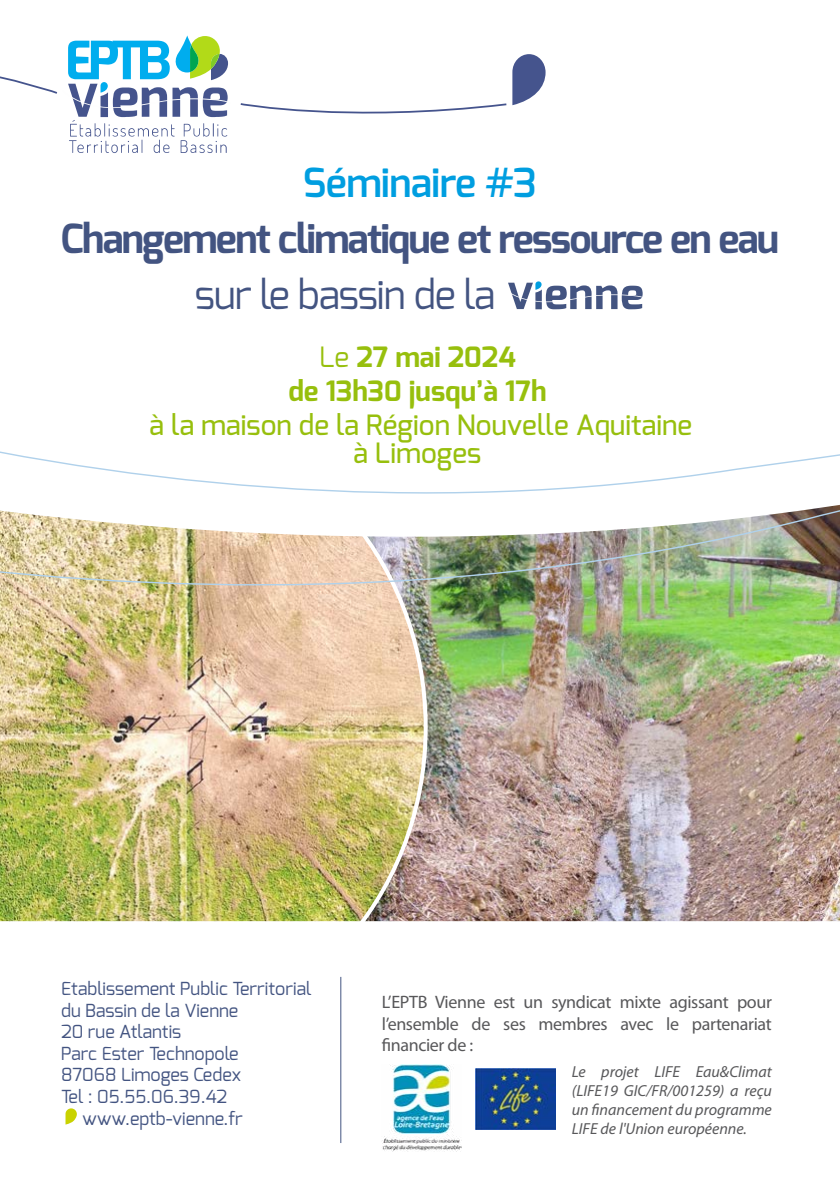
<style>
.page{position:relative;width:840px;height:1191px;background:#fff}
.page>*{position:absolute;margin:0;border:0;box-sizing:border-box;transform-origin:0 0}
.t1{font:700 40px "Exo";letter-spacing:-.04em;color:#435481}
.t2{font:40px "Exo";letter-spacing:-.025em;color:#435481}
.t3{font:600 40px "Exo";letter-spacing:-.01em;color:#009ee0}
.t4{font:500 28px/28.2px "Exo";color:#97bf0d;text-align:center}
.t5{font:700 28px/34.2px "Exo";color:#97bf0d;text-align:center}
.t6{font:18px "Exo";color:#435481}
.t7{font:18px/21.6px "Myriad Pro";letter-spacing:-.02em;color:#58585a;text-align:justify}
.t8{font:italic 16px/19.2px "Myriad Pro";color:#58585a;text-align:justify}
.s1{font-weight:400}
</style>
<div class="page">
<img style="left:427px;top:668px;width:412px;height:253px">
<img style="left:0;top:668px;width:427px;height:253px">
<img style="left:0;top:309px;width:839px;height:359px">
<svg style="left:508px;top:281px;width:135px;height:28px"></svg>
<svg style="left:0;top:35px;width:228px;height:118px"></svg>
<svg style="left:240px;top:54px;width:305px;height:60px"></svg>
<svg style="left:0;top:921px;width:839px;height:231px"></svg>
<img style="left:475px;top:1068px;width:80px;height:61px">
<img style="left:381px;top:1064px;width:80px;height:87px">
<svg style="left:65px;top:1108px;width:12px;height:16px"></svg>
<hr style="left:340px;top:977px;width:1px;height:166px;background:#435481">
<h1 class="t3" style="left:303px;top:157px;width:235px">Séminaire #3</h1>
<h1 class="t1" style="left:61px;top:213px;width:719px">Changement climatique et ressource en eau</h1>
<h1 class="t2" style="left:195px;top:269px;width:302px">sur le bassin de la</h1>
<h2 class="t5" style="left:288px;top:340px;width:259px"><span class="s1">Le</span> 27 mai 2024<br>de 13h30 jusqu’à 17h</h2>
<h2 class="t4" style="left:149px;top:411px;width:543px">à la maison de la Région Nouvelle Aquitaine à Limoges</h2>
<p class="t6" style="left:61px;top:977px;width:252px">Etablissement Public Territorial</p>
<p class="t6" style="left:61px;top:998px;width:179px">du Bassin de la Vienne</p>
<p class="t6" style="left:61px;top:1020px;width:122px">20 rue Atlantis</p>
<p class="t6" style="left:61px;top:1041px;width:179px">Parc Ester Technopole</p>
<p class="t6" style="left:61px;top:1063px;width:182px">87068 Limoges Cedex</p>
<p class="t6" style="left:61px;top:1085px;width:168px">Tel : 05.55.06.39.42</p>
<p class="t6" style="left:82px;top:1106px;width:162px">www.eptb-vienne.fr</p>
<p class="t7" style="left:381px;top:991px;width:391px">L’EPTB Vienne est un syndicat mixte agissant pour l’ensemble de ses membres avec le partenariat financier de :</p>
<p class="t8" style="left:571px;top:1061px;width:201px">Le projet LIFE Eau&amp;Climat (LIFE19 GIC/FR/001259) a reçu un financement du programme LIFE de l'Union européenne.</p>
</div>
